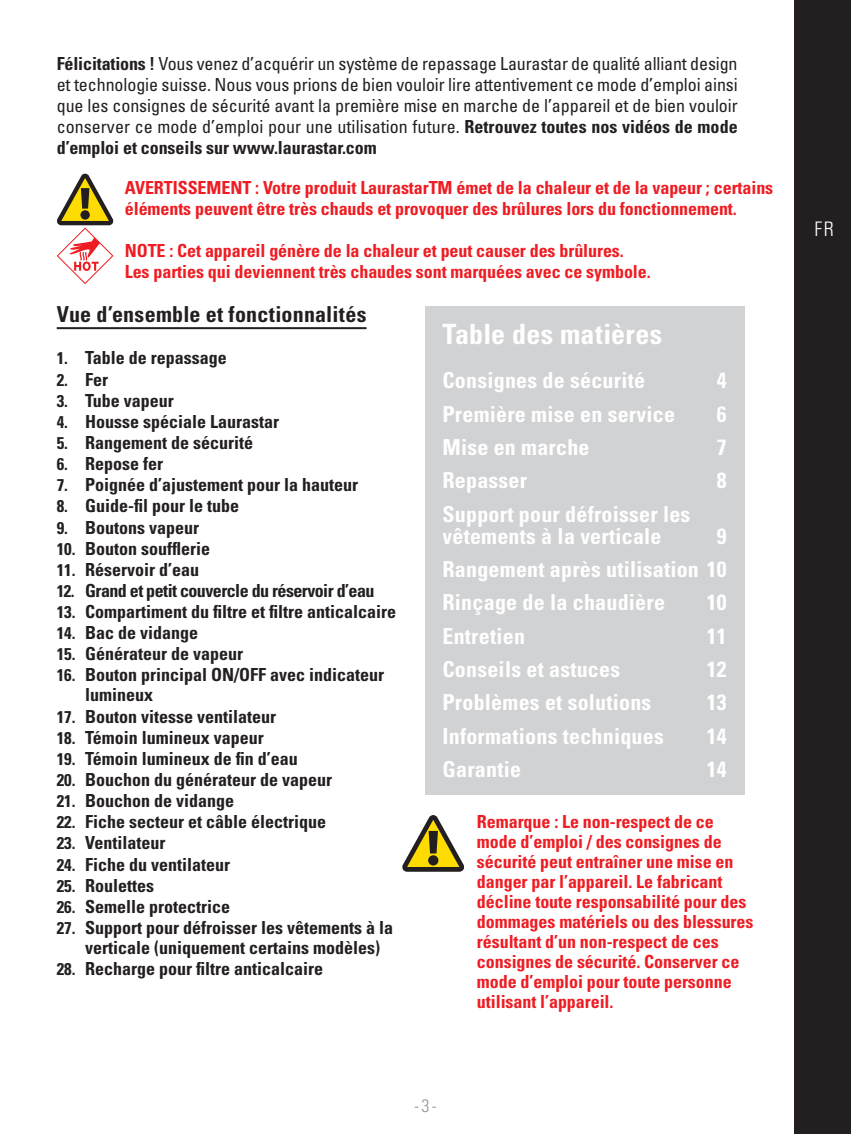
<style>
.page{position:relative;width:851px;height:1134px;background:#fff}
.page>*{position:absolute;margin:0;border:0;box-sizing:border-box;transform-origin:0 0}
.t1{font:700 condensed 28px "Univers LT Std";letter-spacing:.01em;color:#fff}
.t2{font:700 condensed 22px/33.4px "Univers LT Std";letter-spacing:.01em;color:#fff}
.t3{font:700 condensed 22px "Univers LT Std";letter-spacing:.01em;color:#231f20}
.t4{font:300 condensed 20px "Univers LT Std";color:#fff}
.t5{font:700 condensed 18px/20px "Univers LT Std";color:#231f20}
.t6{font:700 condensed 18px/20px "Univers LT Std";letter-spacing:-.005em;color:#ee1d23}
.t7{font:condensed 18px/21px "Univers LT Std";color:#231f20;text-align:justify}
.t8{font:700 condensed 18px "Univers LT Std";letter-spacing:-.03em;color:#231f20}
.t9{font:300 condensed 18px "Univers LT Std";color:#939598}
.s1{font-weight:700}
.s2{font-size:17px}
</style>
<div class="page">
<div style="left:794px;top:0;width:56px;height:1134px;background:#231f20"></div>
<div style="left:425px;top:306px;width:319px;height:489px;background:#d1d2d4"></div>
<svg style="left:57px;top:174px;width:56px;height:110px"></svg>
<svg style="left:402px;top:815px;width:62px;height:57px"></svg>
<hr style="left:57px;top:327px;width:309px;height:2px;background:#231f20">
<p class="t7" style="left:57px;top:53px;width:682px"><span class="s1">Félicitations !</span> Vous venez d’acquérir un système de repassage Laurastar de qualité alliant design et technologie suisse. Nous vous prions de bien vouloir lire attentivement ce mode d’emploi ainsi que les consignes de sécurité avant la première mise en marche de l’appareil et de bien vouloir conserver ce mode d’emploi pour une utilisation future. <span class="s1">Retrouvez toutes nos vidéos de mode d’emploi et conseils sur www.laurastar.com</span></p>
<p class="t6" style="left:125px;top:177px;width:650px;line-height:21px">AVERTISSEMENT : Votre produit LaurastarTM émet de la chaleur et de la vapeur ; certains éléments peuvent être très chauds et provoquer des brûlures lors du fonctionnement.</p>
<p class="t6" style="left:125px;top:240px;width:527px;line-height:21px">NOTE : Cet appareil génère de la chaleur et peut causer des brûlures.<br>Les parties qui deviennent très chaudes sont marquées avec ce symbole.</p>
<p class="t3" style="left:57px;top:301px;width:311px">Vue d’ensemble et fonctionnalités</p>
<p class="t5" style="left:57px;top:348px;width:171px"><span class="s2">1.</span> Table de repassage</p>
<p class="t5" style="left:57px;top:369px;width:53px"><span class="s2">2.</span> Fer</p>
<p class="t5" style="left:57px;top:390px;width:118px"><span class="s2">3.</span> Tube vapeur</p>
<p class="t5" style="left:57px;top:411px;width:224px"><span class="s2">4.</span> Housse spéciale Laurastar</p>
<p class="t5" style="left:57px;top:432px;width:198px"><span class="s2">5.</span> Rangement de sécurité</p>
<p class="t5" style="left:57px;top:454px;width:108px"><span class="s2">6.</span> Repose fer</p>
<p class="t5" style="left:57px;top:475px;width:303px"><span class="s2">7.</span> Poignée d’ajustement pour la hauteur</p>
<p class="t5" style="left:57px;top:496px;width:184px"><span class="s2">8.</span> Guide-fil pour le tube</p>
<p class="t5" style="left:57px;top:517px;width:144px"><span class="s2">9.</span> Boutons vapeur</p>
<p class="t5" style="left:57px;top:538px;width:155px"><span class="s2">10.</span> Bouton soufflerie</p>
<p class="t5" style="left:57px;top:559px;width:144px"><span class="s2">11.</span> Réservoir d’eau</p>
<p class="t8" style="left:57px;top:579px;width:319px"><span class="s2">12.</span> Grand et petit couvercle du réservoir d’eau</p>
<p class="t5" style="left:57px;top:602px;width:341px"><span class="s2">13.</span> Compartiment du filtre et filtre anticalcaire</p>
<p class="t5" style="left:57px;top:623px;width:143px"><span class="s2">14.</span> Bac de vidange</p>
<p class="t5" style="left:57px;top:644px;width:188px"><span class="s2">15.</span> Générateur de vapeur</p>
<p class="t5" style="left:85px;top:665px;width:300px;text-indent:-28px"><span class="s2">16.</span> Bouton principal ON/OFF avec indicateur lumineux</p>
<p class="t5" style="left:57px;top:706px;width:221px"><span class="s2">17.</span> Bouton vitesse ventilateur</p>
<p class="t5" style="left:57px;top:727px;width:208px"><span class="s2">18.</span> Témoin lumineux vapeur</p>
<p class="t5" style="left:57px;top:748px;width:242px"><span class="s2">19.</span> Témoin lumineux de fin d’eau</p>
<p class="t5" style="left:57px;top:769px;width:277px"><span class="s2">20.</span> Bouchon du générateur de vapeur</p>
<p class="t5" style="left:57px;top:791px;width:179px"><span class="s2">21.</span> Bouchon de vidange</p>
<p class="t5" style="left:57px;top:812px;width:271px"><span class="s2">22.</span> Fiche secteur et câble électrique</p>
<p class="t5" style="left:57px;top:833px;width:110px"><span class="s2">23.</span> Ventilateur</p>
<p class="t5" style="left:57px;top:854px;width:175px"><span class="s2">24.</span> Fiche du ventilateur</p>
<p class="t5" style="left:57px;top:875px;width:99px"><span class="s2">25.</span> Roulettes</p>
<p class="t5" style="left:57px;top:896px;width:175px"><span class="s2">26.</span> Semelle protectrice</p>
<p class="t5" style="left:85px;top:917px;width:309px;text-indent:-28px"><span class="s2">27.</span> Support pour défroisser les vêtements à la verticale (uniquement certains modèles)</p>
<p class="t5" style="left:57px;top:959px;width:268px"><span class="s2">28.</span> Recharge pour filtre anticalcaire</p>
<h1 class="t1" style="left:442px;top:317px;width:221px">Table des matières</h1>
<p class="t2" style="left:442px;top:364px;width:204px">Consignes de sécurité</p>
<p class="t2" style="left:716px;top:364px;width:11px">4</p>
<p class="t2" style="left:442px;top:397px;width:234px">Première mise en service</p>
<p class="t2" style="left:716px;top:397px;width:11px">6</p>
<p class="t2" style="left:442px;top:430px;width:149px">Mise en marche</p>
<p class="t2" style="left:716px;top:430px;width:11px">7</p>
<p class="t2" style="left:442px;top:464px;width:86px">Repasser</p>
<p class="t2" style="left:716px;top:464px;width:11px">8</p>
<p class="t2" style="left:442px;top:503px;width:249px;line-height:22px">Support pour défroisser les vêtements à la verticale</p>
<p class="t2" style="left:442px;top:519px;width:285px;text-align:justify;text-indent:274px">9<br>Rangement après utilisation 10<br>Rinçage de la chaudière</p>
<p class="t2" style="left:706px;top:586px;width:21px">10</p>
<p class="t2" style="left:442px;top:619px;width:84px">Entretien</p>
<p class="t2" style="left:706px;top:619px;width:21px">11</p>
<p class="t2" style="left:442px;top:652px;width:179px">Conseils et astuces</p>
<p class="t2" style="left:706px;top:652px;width:21px">12</p>
<p class="t2" style="left:442px;top:686px;width:210px">Problèmes et solutions</p>
<p class="t2" style="left:706px;top:686px;width:21px">13</p>
<p class="t2" style="left:442px;top:719px;width:223px">Informations techniques</p>
<p class="t2" style="left:706px;top:719px;width:21px">14</p>
<p class="t2" style="left:442px;top:752px;width:80px">Garantie</p>
<p class="t2" style="left:706px;top:752px;width:21px">14</p>
<p class="t6" style="left:477px;top:812px;width:278px">Remarque : Le non-respect de ce mode d’emploi / des consignes de sécurité peut entraîner une mise en danger par l’appareil. Le fabricant décline toute responsabilité pour des dommages matériels ou des blessures résultant d’un non-respect de ces consignes de sécurité. Conserver ce mode d’emploi pour toute personne utilisant l’appareil.</p>
<p class="t9" style="left:414px;top:1095px;width:24px">-3-</p>
<p class="t4" style="left:814px;top:216px;width:21px">FR</p>
</div>
